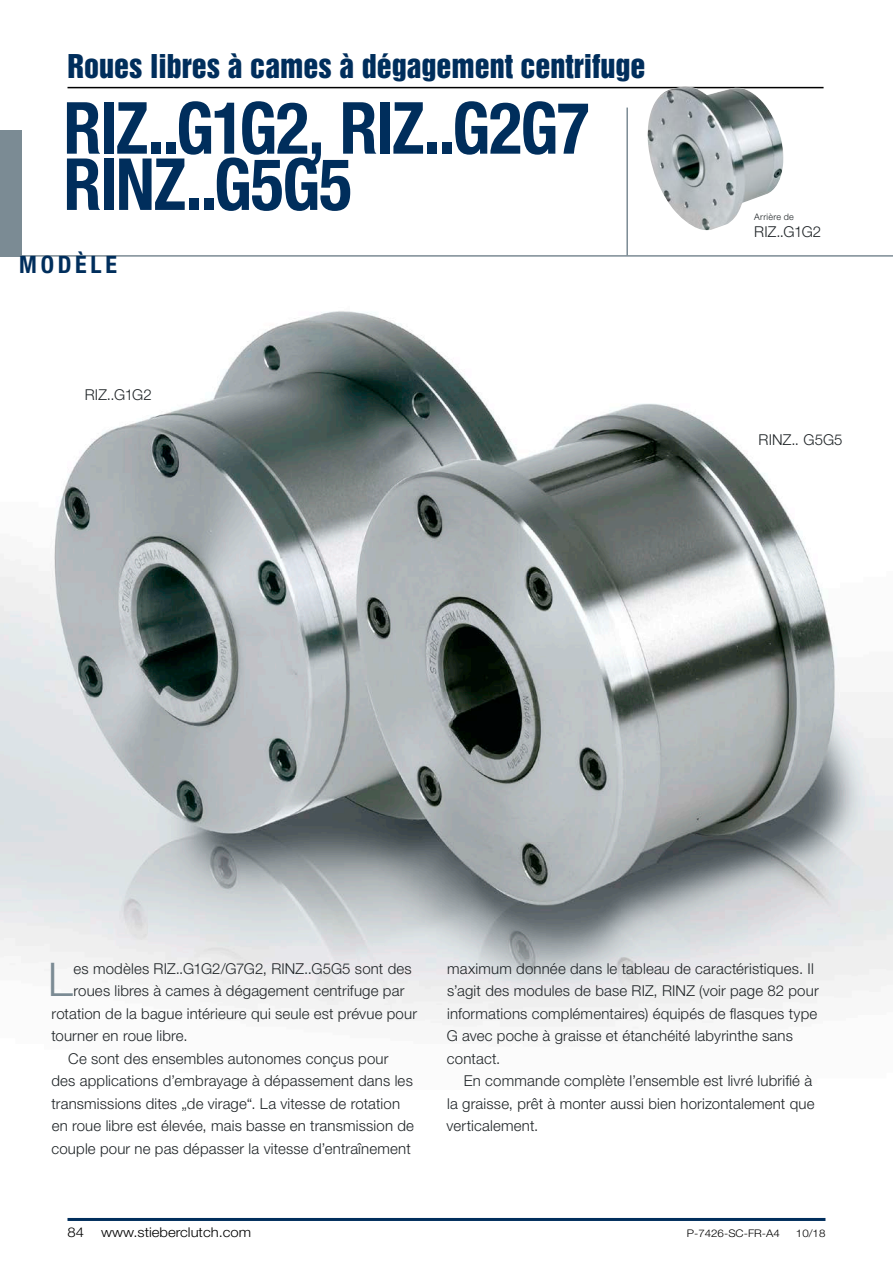
<style>
.page{position:relative;width:893px;height:1263px;background:#fff}
.page>*{position:absolute;margin:0;border:0;box-sizing:border-box;transform-origin:0 0}
.Headline_Big{font:700 condensed 72px/56.2px "Helvetica Neue LT Std";letter-spacing:-.025em;color:#002e5c;scale:.95 1}
.Fließtext_Initial{font:300 46.5px "Helvetica Neue LT Std";color:#7b8b94}
.t1{font:30px "Helvetica Inserat LT Std";color:#002e5c}
.Headline_Blau{font:700 condensed 24px "Helvetica Neue LT Std";letter-spacing:.155em;color:#002e5c}
.Fließtext_Initial-2{font:300 15px/22.5px "Helvetica Neue LT Std";letter-spacing:.01em;color:#1f2427}
.Fließtext_Schwarz{font:300 15px "Helvetica Neue LT Std";letter-spacing:.005em;color:#1f2427}
.Bildtext_Grau{font:300 15px "Helvetica Neue LT Std";color:#1f2427}
.t2{font:300 13.5px "Helvetica Neue LT Std";color:#000;scale:1.1 1}
.t3{font:300 10.5px "Helvetica Neue LT Std";color:#000;scale:1.1 1}
.Bildtext_Grau-2{font:300 9px "Helvetica Neue LT Std";letter-spacing:.035em;color:#1f2427}
</style>
<div class="page">
<hr style="left:68px;top:87px;width:756px;height:1px;background:#000">
<hr style="left:0;top:255px;width:893px;height:2px;background:#7b8b94">
<div style="left:0;top:130px;width:21px;height:126px;background:#7b8b94"></div>
<img style="left:0;top:311px;width:893px;height:718px">
<img style="left:647px;top:86px;width:136px;height:145px">
<hr style="left:68px;top:1218px;width:757px;height:3px;background:#002e5c">
<hr style="left:626px;top:108px;width:2px;height:148px;background:#7b8b94">
<p class="t1" style="left:68px;top:48px;width:580px">Roues libres à cames à dégagement centrifuge</p>
<p class="Headline_Big" style="left:63px;top:99px;width:555px">RIZ..G1G2, RIZ..G2G7<br>RINZ..G5G5</p>
<p class="Headline_Blau" style="left:19px;top:250px;width:99px">MODÈLE</p>
<p class="Fließtext_Schwarz" style="left:85px;top:385px;width:68px">RIZ..G1G2</p>
<p class="Bildtext_Grau-2" style="left:754px;top:211px;width:41px">Arrière de</p>
<p class="Bildtext_Grau" style="left:754px;top:223px;width:68px">RIZ..G1G2</p>
<p class="Fließtext_Schwarz" style="left:759px;top:430px;width:86px">RINZ.. G5G5</p>
<p class="Fließtext_Initial" style="left:48px;top:951px;width:26px">L</p>
<p class="Fließtext_Initial-2" style="left:74px;top:957px;width:340px">es modèles RIZ..G1G2/G7G2, RINZ..G5G5 sont des</p>
<p class="Fließtext_Initial-2" style="left:73px;top:979px;width:332px">roues libres à cames à dégagement centrifuge par</p>
<p class="Fließtext_Initial-2" style="left:52px;top:1002px;width:367px">rotation de la bague intérieure qui seule est prévue pour</p>
<p class="Fließtext_Initial-2" style="left:51px;top:1024px;width:138px">tourner en roue libre.</p>
<p class="Fließtext_Initial-2" style="left:51px;top:1047px;width:364px;text-indent:17px">Ce sont des ensembles autonomes conçus pour des applications d’embrayage à dépassement dans les transmissions dites „de virage“. La vitesse de rotation en roue libre est élevée, mais basse en transmission de couple pour ne pas dépasser la vitesse d’entraînement</p>
<p class="Fließtext_Initial-2" style="left:447px;top:957px;width:373px">maximum donnée dans le tableau de caractéristiques. Il s’agit des modules de base RIZ, RINZ (voir page 82 pour informations complémentaires) équipés de flasques type G avec poche à graisse et étanchéité labyrinthe sans contact.</p>
<p class="Fließtext_Initial-2" style="left:447px;top:1069px;width:369px;text-indent:17px">En commande complète l’ensemble est livré lubrifié à la graisse, prêt à monter aussi bien horizontalement que verticalement.</p>
<p class="t2" style="left:68px;top:1223px;width:17px">84</p>
<p class="t2" style="left:101px;top:1223px;width:138px">www.stieberclutch.com</p>
<p class="t3" style="left:687px;top:1226px;width:86px">P-7426-SC-FR-A4</p>
<p class="t3" style="left:796px;top:1226px;width:28px">10/18</p>
</div>
